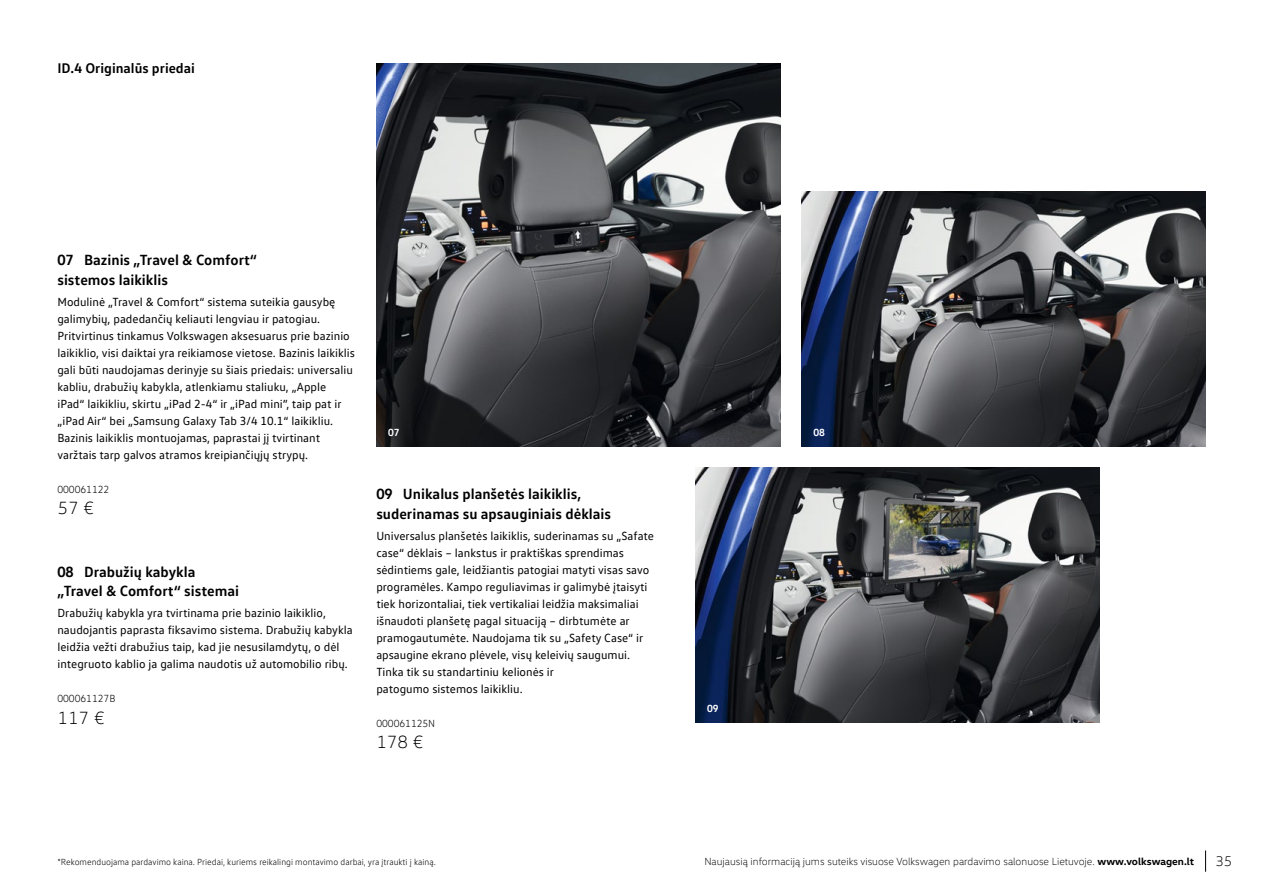
<style>
.page{position:relative;width:1263px;height:893px;background:#fff}
.page>*{position:absolute;margin:0;border:0;box-sizing:border-box;transform-origin:0 0}
.t1{font:300 18px "VW Head";color:#000}
.t2{font:700 15px/19.5px "VW Text";color:#000}
.t3{font:700 14.25px "VW Text";color:#000}
.t4{font:300 14.25px "VW Head";color:#000}
.t5{font:12px/17px "VW Text";color:#000}
.t6{font:300 10.5px "VW Head";color:#000}
.t7{font:300 10.5px "VW Text";color:#000}
.t8{font:700 10.5px "VW Text";color:#fff}
.t9{font:300 9px "VW Text";color:#000}
.s1{font-weight:700}
</style>
<div class="page">
<svg style="left:1205px;top:850px;width:1px;height:22px"></svg>
<img style="left:801px;top:191px;width:404px;height:255px">
<img style="left:695px;top:468px;width:404px;height:255px">
<img style="left:376px;top:64px;width:404px;height:382px">
<p class="t3" style="left:57px;top:59px;width:139px">ID.4 Originalūs priedai</p>
<p class="t2" style="left:57px;top:250px;width:201px">07 Bazinis „Travel &amp; Comfort“ sistemos laikiklis</p>
<p class="t5" style="left:57px;top:293px;width:299px">Modulinė „Travel &amp; Comfort“ sistema suteikia gausybę galimybių, padedančių keliauti lengviau ir patogiau.<br>Pritvirtinus tinkamus Volkswagen aksesuarus prie bazinio laikiklio, visi daiktai yra reikiamose vietose. Bazinis laikiklis gali būti naudojamas derinyje su šiais priedais: universaliu kabliu, drabužių kabykla, atlenkiamu staliuku, „Apple iPad“ laikikliu, skirtu „iPad 2-4“ ir „iPad mini”, taip pat ir „iPad Air“ bei „Samsung Galaxy Tab 3/4 10.1“ laikikliu.<br>Bazinis laikiklis montuojamas, paprastai jį tvirtinant varžtais tarp galvos atramos kreipiančiųjų strypų.</p>
<p class="t7" style="left:57px;top:483px;width:53px">000061122</p>
<h1 class="t1" style="left:57px;top:498px;width:38px">57 €</h1>
<p class="t2" style="left:57px;top:561px;width:183px">08 Drabužių kabykla „Travel &amp; Comfort“ sistemai</p>
<p class="t5" style="left:57px;top:604px;width:297px">Drabužių kabykla yra tvirtinama prie bazinio laikiklio, naudojantis paprasta fiksavimo sistema. Drabužių kabykla leidžia vežti drabužius taip, kad jie nesusilamdytų, o dėl integruoto kablio ja galima naudotis už automobilio ribų.</p>
<p class="t7" style="left:57px;top:692px;width:60px">000061127B</p>
<h1 class="t1" style="left:57px;top:707px;width:49px">117 €</h1>
<p class="t8" style="left:388px;top:425px;width:13px">07</p>
<p class="t2" style="left:376px;top:484px;width:236px">09 Unikalus planšetės laikiklis, suderinamas su apsauginiais dėklais</p>
<p class="t5" style="left:376px;top:527px;width:279px">Universalus planšetės laikiklis, suderinamas su „Safate case“ dėklais – lankstus ir praktiškas sprendimas sėdintiems gale, leidžiantis patogiai matyti visas savo programėles. Kampo reguliavimas ir galimybė įtaisyti tiek horizontaliai, tiek vertikaliai leidžia maksimaliai išnaudoti planšetę pagal situaciją – dirbtumėte ar pramogautumėte. Naudojama tik su „Safety Case“ ir apsaugine ekrano plėvele, visų keleivių saugumui.<br>Tinka tik su standartiniu kelionės ir<br>patogumo sistemos laikikliu.</p>
<p class="t7" style="left:376px;top:717px;width:60px">000061125N</p>
<h1 class="t1" style="left:376px;top:732px;width:49px">178 €</h1>
<p class="t9" style="left:57px;top:856px;width:380px">*Rekomenduojama pardavimo kaina. Priedai, kuriems reikalingi montavimo darbai, yra įtraukti į kainą.</p>
<p class="t8" style="left:813px;top:425px;width:13px">08</p>
<p class="t8" style="left:707px;top:702px;width:13px">09</p>
<p class="t6" style="left:704px;top:855px;width:491px">Naujausią informaciją jums suteiks visuose Volkswagen pardavimo salonuose Lietuvoje. <span class="s1">www.volkswagen.lt</span></p>
<p class="t4" style="left:1215px;top:853px;width:18px">35</p>
</div>
